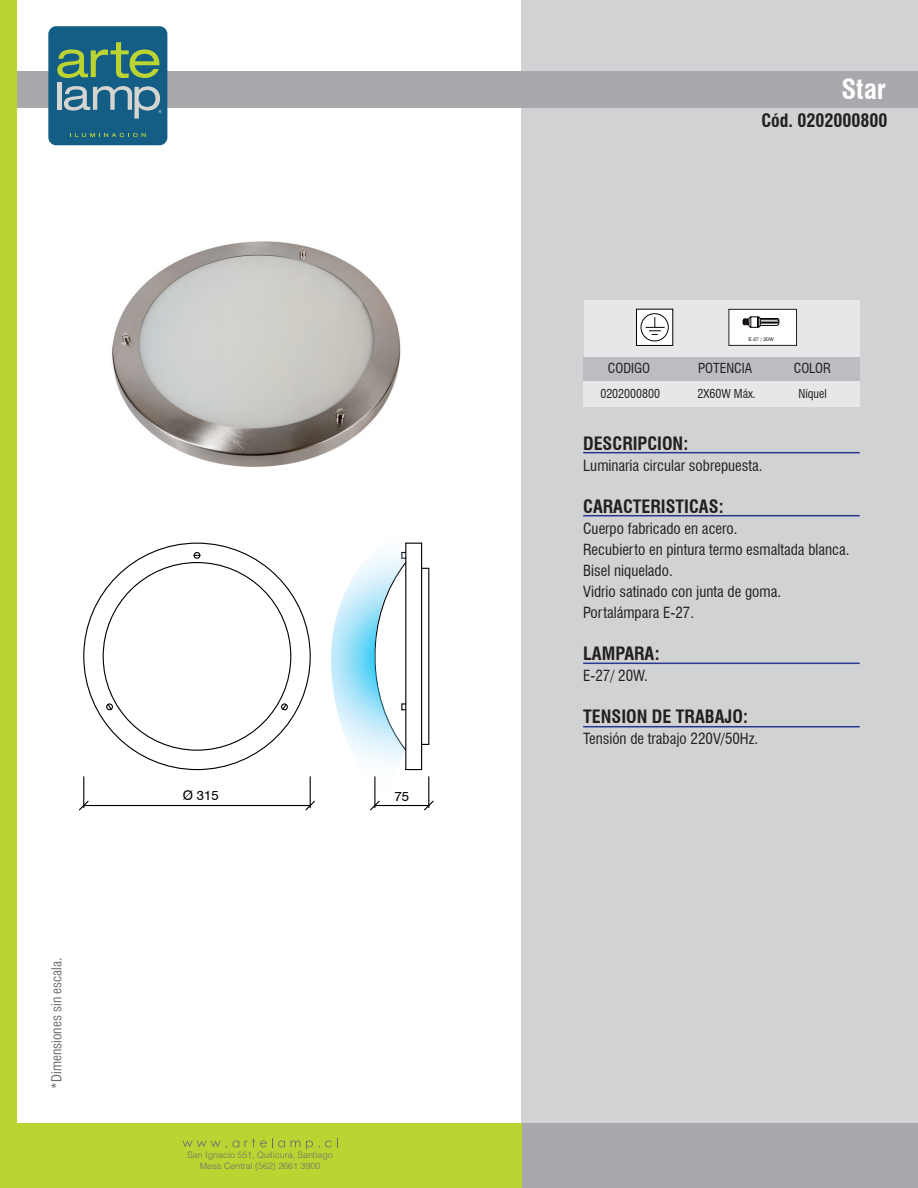
<style>
.page{position:relative;width:918px;height:1188px;background:#fff}
.page>*{position:absolute;margin:0;border:0;box-sizing:border-box;transform-origin:0 0}
.t1{font:700 condensed 27px "Swiss 721 BT";color:#fff}
.t2{font:700 condensed 18px "Swiss 721 BT";color:#231f20}
.t3{font:condensed 15px/21px "Swiss 721 BT";color:#231f20}
.t4{font:condensed 13.5px "Swiss 721 BT";color:#6c6d70}
.t5{font:condensed 13.5px "Swiss 721 BT";color:#231f20}
.t6{font:13.35px "Swiss 721 BT";color:#000001}
.t7{font:condensed 12px "Swiss 721 BT";color:#231f20}
.t8{font:300 8.85px/10.6px "Helvetica";color:#6c6d70;text-align:center}
.t9{font:5.1px "Swiss 721 BT";color:#231f20}
</style>
<div class="page">
<div style="left:522px;top:0;width:396px;height:1126px;background:#d1d2d4"></div>
<div style="left:16px;top:71px;width:902px;height:36px;background:#a8a9ad"></div>
<div style="left:522px;top:1124px;width:396px;height:64px;background:#a8a9ad"></div>
<div style="left:0;top:1124px;width:522px;height:64px;background:#bbd431"></div>
<div style="left:0;top:0;width:16px;height:1188px;background:#bbd431"></div>
<div style="left:48px;top:26px;width:119px;height:119px;background:#145e86;border-radius:8px"></div>
<svg style="left:57px;top:42px;width:102px;height:36px"></svg>
<div style="left:57px;top:83px;width:5px;height:27px;background:#d4d5d1"></div>
<svg style="left:70px;top:133px;width:76px;height:4px"></svg>
<svg style="left:64px;top:86px;width:98px;height:33px"></svg>
<svg style="left:182px;top:1140px;width:57px;height:7px"></svg>
<svg style="left:245px;top:1138px;width:40px;height:9px"></svg>
<svg style="left:291px;top:1140px;width:9px;height:7px"></svg>
<svg style="left:306px;top:1138px;width:32px;height:12px"></svg>
<div style="left:583px;top:356px;width:277px;height:25px;background:#bcbdc0"></div>
<div style="left:583px;top:381px;width:277px;height:26px;background:#e6e7e9"></div>
<hr style="left:583px;top:515px;width:277px;height:1px;background:#283890">
<hr style="left:583px;top:663px;width:277px;height:1px;background:#283890">
<hr style="left:583px;top:452px;width:277px;height:1px;background:#283890">
<hr style="left:583px;top:726px;width:277px;height:1px;background:#283890">
<div style="left:584px;top:300px;width:276px;height:57px;background:#e6e7e9"></div>
<img style="left:112px;top:241px;width:289px;height:226px">
<div style="left:194px;top:552px;width:6px;height:7px;border:1px solid #000001;border-radius:50%"></div>
<div style="left:106px;top:703px;width:7px;height:7px;border:1px solid #000001;border-radius:50%"></div>
<svg style="left:107px;top:703px;width:6px;height:8px"></svg>
<div style="left:281px;top:703px;width:7px;height:7px;border:1px solid #000001;border-radius:50%"></div>
<svg style="left:281px;top:703px;width:6px;height:8px"></svg>
<hr style="left:83px;top:777px;width:1px;height:31px;background:#000001">
<hr style="left:310px;top:777px;width:1px;height:31px;background:#000001">
<hr style="left:84px;top:805px;width:226px;height:1px;background:#000001">
<svg style="left:79px;top:800px;width:11px;height:11px"></svg>
<svg style="left:304px;top:800px;width:11px;height:11px"></svg>
<svg style="left:331px;top:542px;width:103px;height:269px"></svg>
<div style="left:636px;top:309px;width:37px;height:37px;background:#fff;border:1px solid #080302"></div>
<svg style="left:640px;top:313px;width:29px;height:29px"></svg>
<div style="left:729px;top:309px;width:68px;height:37px;background:#fff;border:1px solid #231f20"></div>
<svg style="left:743px;top:316px;width:36px;height:12px"></svg>
<p class="t4" style="left:48px;top:1089px;width:133px;rotate:-90deg">*Dimensiones sin escala.</p>
<p class="t6" style="left:183px;top:788px;width:37px">Ø 315</p>
<p class="t6" style="left:395px;top:788px;width:16px">75</p>
<p class="t8" style="left:188px;top:1150px;width:147px">San Ignacio 551, Quilicura, Santiago<br>Mesa Central (562) 2661 3900</p>
<h1 class="t1" style="left:841px;top:73px;width:46px">Star</h1>
<p class="t2" style="left:761px;top:110px;width:128px">Cód. 0202000800</p>
<p class="t5" style="left:608px;top:360px;width:44px">CODIGO</p>
<p class="t7" style="left:600px;top:386px;width:61px">0202000800</p>
<p class="t9" style="left:749px;top:336px;width:27px">E-27 / 20W</p>
<p class="t5" style="left:698px;top:360px;width:56px">POTENCIA</p>
<p class="t7" style="left:698px;top:386px;width:60px">2X60W Máx.</p>
<p class="t5" style="left:794px;top:360px;width:39px">COLOR</p>
<p class="t7" style="left:798px;top:386px;width:30px">Níquel</p>
<p class="t2" style="left:583px;top:432px;width:107px">DESCRIPCION:</p>
<p class="t3" style="left:583px;top:455px;width:181px">Luminaria circular sobrepuesta.</p>
<p class="t2" style="left:583px;top:495px;width:142px">CARACTERISTICAS:</p>
<p class="t3" style="left:583px;top:518px;width:268px">Cuerpo fabricado en acero.<br>Recubierto en pintura termo esmaltada blanca.<br>Bisel niquelado.<br>Vidrio satinado con junta de goma.<br>Portalámpara E-27.</p>
<p class="t2" style="left:583px;top:642px;width:78px">LAMPARA:</p>
<p class="t3" style="left:583px;top:665px;width:66px">E-27/ 20W.</p>
<p class="t2" style="left:583px;top:705px;width:166px">TENSION DE TRABAJO:</p>
<p class="t3" style="left:583px;top:728px;width:177px">Tensión de trabajo 220V/50Hz.</p>
</div>
